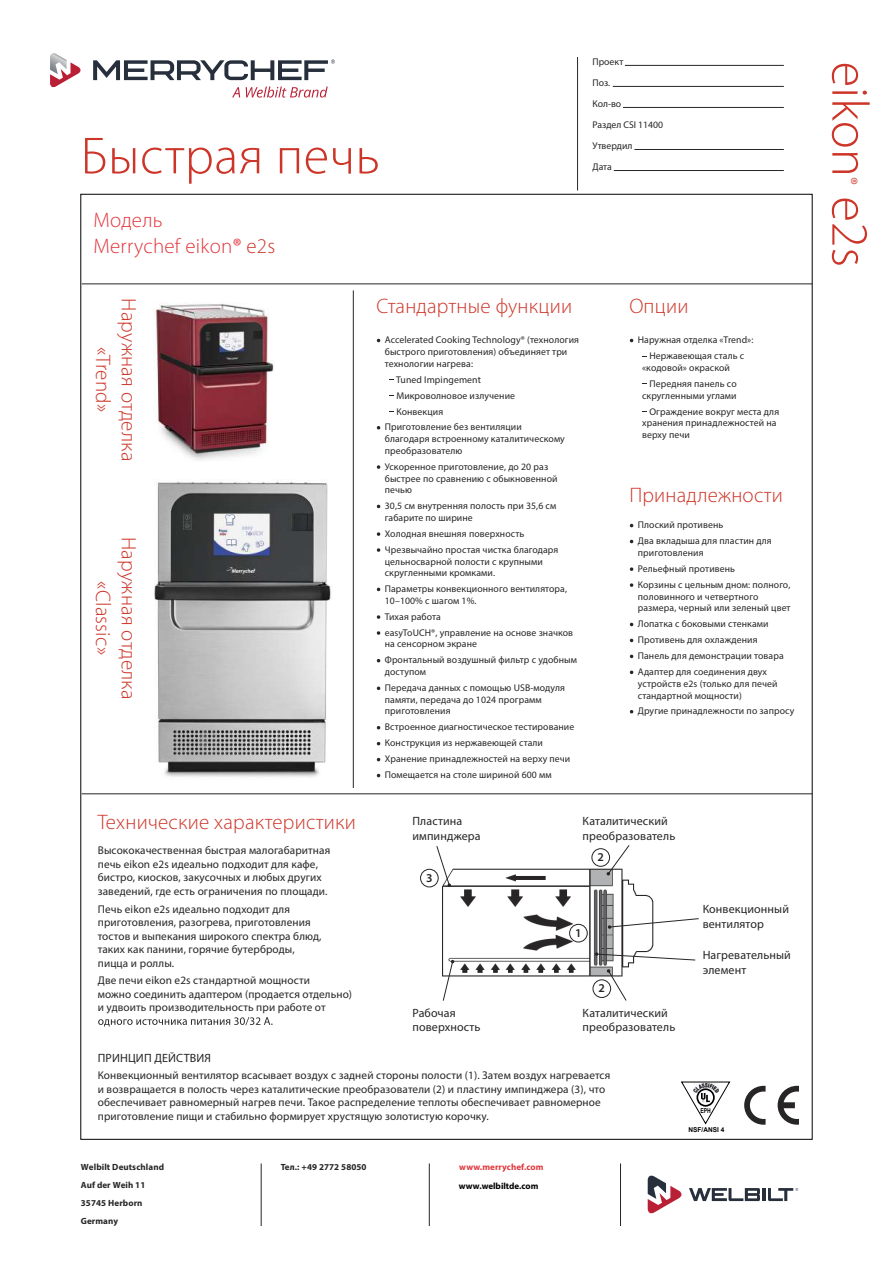
<style>
.page{position:relative;width:893px;height:1263px;background:#fff}
.page>*{position:absolute;margin:0;border:0;box-sizing:border-box;transform-origin:0 0}
.t1{font:300 52.5px "Myriad Pro";letter-spacing:.005em;color:#cd3529}
.t2{font:300 21px/25.5px "Myriad Pro";letter-spacing:.01em;color:#cd3529;text-align:center}
.t3{font:300 21px/25.5px "Myriad Pro";letter-spacing:.01em;color:#e1373d}
.t4{font:300 20.1px "Myriad Pro";color:#cd3529}
.t5{font:12px/14.4px "Myriad Pro";letter-spacing:.01em;color:#272525}
.t6{font:600 12px "Myriad Pro";color:#272525}
.t7{font:11.25px/13.5px "Myriad Pro";letter-spacing:.01em;color:#272525}
.t8{font:9.75px/15.9px "Myriad Pro";letter-spacing:.01em;color:#272525}
.t9{font:700 9px/18px "Myriad Pro";letter-spacing:.01em;color:#272525}
.t10{font:700 9px "Myriad Pro";letter-spacing:.01em;color:#e1373d}
.t11{font:700 9px "Myriad Pro";color:#000}
.t12{font:700 6.75px "Arial";color:#000}
.t13{font:700 6.75px "Arial";color:#000;scale:.75 1}
.s1{font-weight:400}
.s2{color:#cd3529}
</style>
<div class="page">
<hr style="left:261px;top:1163px;width:1px;height:63px;background:#272525">
<hr style="left:429px;top:1163px;width:1px;height:63px;background:#272525">
<hr style="left:82px;top:793px;width:730px;height:1px;background:#272525">
<hr style="left:82px;top:283px;width:730px;height:1px;background:#272525">
<hr style="left:353px;top:290px;width:1px;height:498px;background:#272525">
<img style="left:420px;top:850px;width:234px;height:148px">
<svg style="left:442px;top:960px;width:12px;height:41px"></svg>
<svg style="left:436px;top:846px;width:15px;height:41px"></svg>
<svg style="left:607px;top:969px;width:20px;height:32px"></svg>
<svg style="left:595px;top:952px;width:101px;height:9px"></svg>
<svg style="left:608px;top:918px;width:91px;height:11px"></svg>
<svg style="left:607px;top:845px;width:23px;height:30px"></svg>
<div style="left:569px;top:924px;width:19px;height:18px;border:1px solid #272525;border-radius:50%"></div>
<div style="left:591px;top:848px;width:19px;height:19px;border:1px solid #272525;border-radius:50%"></div>
<div style="left:420px;top:869px;width:19px;height:18px;border:1px solid #272525;border-radius:50%"></div>
<div style="left:592px;top:979px;width:19px;height:19px;border:1px solid #272525;border-radius:50%"></div>
<svg style="left:744px;top:1086px;width:22px;height:39px"></svg>
<svg style="left:778px;top:1086px;width:21px;height:39px"></svg>
<svg style="left:681px;top:1081px;width:49px;height:44px"></svg>
<img style="left:154px;top:480px;width:177px;height:297px">
<img style="left:153px;top:302px;width:121px;height:158px">
<hr style="left:577px;top:57px;width:1px;height:133px;background:#272525">
<hr style="left:625px;top:65px;width:159px;height:1px;background:#272525">
<hr style="left:613px;top:86px;width:171px;height:1px;background:#272525">
<hr style="left:623px;top:107px;width:161px;height:1px;background:#272525">
<hr style="left:634px;top:149px;width:150px;height:1px;background:#272525">
<hr style="left:614px;top:170px;width:170px;height:1px;background:#272525">
<svg style="left:98px;top:1017px;width:175px;height:9px"></svg>
<svg style="left:377px;top:465px;width:3px;height:4px"></svg>
<svg style="left:377px;top:532px;width:3px;height:4px"></svg>
<svg style="left:377px;top:548px;width:3px;height:4px"></svg>
<svg style="left:377px;top:615px;width:3px;height:4px"></svg>
<svg style="left:377px;top:631px;width:3px;height:4px"></svg>
<svg style="left:630px;top:567px;width:3px;height:4px"></svg>
<svg style="left:630px;top:583px;width:3px;height:4px"></svg>
<svg style="left:50px;top:53px;width:31px;height:35px"></svg>
<svg style="left:93px;top:59px;width:242px;height:21px"></svg>
<svg style="left:232px;top:87px;width:8px;height:10px"></svg>
<svg style="left:246px;top:87px;width:82px;height:11px"></svg>
<hr style="left:620px;top:1163px;width:1px;height:63px;background:#272525">
<svg style="left:689px;top:1188px;width:109px;height:13px"></svg>
<svg style="left:648px;top:1175px;width:34px;height:38px"></svg>
<h1 class="t1" style="left:81px;top:127px;width:300px">Быстрая печь</h1>
<h2 class="t3" style="left:94px;top:208px;width:183px">Модель<br>Merrychef eikon<span class="s1">®</span> <span class="s2">e2s</span></h2>
<p class="t8" style="left:592px;top:51px;width:72px;line-height:21px">Проект<br>Поз.<br>Кол-во<br>Раздел CSI 11400<br>Утвердил<br>Дата</p>
<h2 class="t2" style="left:141px;top:298px;width:165px;rotate:90deg">Наружная отделка «Trend»</h2>
<h2 class="t2" style="left:141px;top:537px;width:165px;rotate:90deg">Наружная отделка «Classic»</h2>
<h2 class="t2" style="left:376px;top:294px;width:197px">Стандартные функции</h2>
<p class="t8" style="left:385px;top:334px;width:196px;line-height:11.7px">Accelerated Cooking Technology® (технология быстрого приготовления) объединяет три технологии нагрева:</p>
<p class="t8" style="left:396px;top:371px;width:86px">Tuned Impingement</p>
<p class="t8" style="left:396px;top:387px;width:120px">Микроволновое излучение</p>
<p class="t8" style="left:396px;top:403px;width:48px">Конвекция</p>
<p class="t8" style="left:385px;top:419px;width:138px">Приготовление без вентиляции</p>
<p class="t8" style="left:385px;top:433px;width:182px;line-height:11.7px">благодаря встроенному каталитическому преобразователю</p>
<p class="t8" style="left:385px;top:461px;width:174px;line-height:11.7px">Ускоренное приготовление, до 20 раз быстрее по сравнению с обыкновенной печью</p>
<p class="t8" style="left:385px;top:500px;width:173px;line-height:11.7px">30,5 cм внутренняя полость при 35,6 cм габарите по ширине</p>
<p class="t8" style="left:385px;top:525px;width:175px">Холодная внешняя поверхность<br>Чрезвычайно простая чистка благодаря</p>
<p class="t8" style="left:385px;top:555px;width:160px;line-height:11.7px">цельносварной полости с крупными скругленными кромками.</p>
<p class="t8" style="left:385px;top:583px;width:184px;line-height:11.7px">Параметры конвекционного вентилятора,<br>10–100% с шагом 1%.</p>
<p class="t8" style="left:385px;top:608px;width:190px">Тихая работа<br>easyToUCH®, управление на основе значков</p>
<p class="t8" style="left:385px;top:636px;width:194px">на сенсорном экране<br>Фронтальный воздушный фильтр с удобным</p>
<p class="t8" style="left:385px;top:664px;width:182px">доступом<br>Передача данных с помощью USB-модуля</p>
<p class="t8" style="left:385px;top:693px;width:158px;line-height:11.7px">памяти, передача до 1024 программ приготовления</p>
<p class="t8" style="left:385px;top:719px;width:191px">Встроенное диагностическое тестирование Конструкция из нержавеющей стали Хранение принадлежностей на верху печи Помещается на столе шириной 600 мм</p>
<h2 class="t2" style="left:629px;top:294px;width:61px">Опции</h2>
<p class="t8" style="left:638px;top:332px;width:117px;text-align:center">Наружная отделка «Trend»:<br>Нержавеющая сталь с</p>
<p class="t8" style="left:649px;top:359px;width:89px;text-indent:-7px">«кодовой» окраской<br>Передняя панель со</p>
<p class="t8" style="left:649px;top:387px;width:131px;text-indent:-7px">скругленными углами<br>Ограждение вокруг места для</p>
<p class="t8" style="left:642px;top:417px;width:136px;line-height:11.7px">хранения принадлежностей на верху печи</p>
<h2 class="t2" style="left:629px;top:482px;width:155px">Принадлежности</h2>
<p class="t8" style="left:638px;top:517px;width:135px">Плоский противень<br>Два вкладыша для пластин для</p>
<p class="t8" style="left:638px;top:545px;width:154px">приготовления<br>Рельефный противень<br>Корзины с цельным дном: полного,</p>
<p class="t8" style="left:638px;top:590px;width:154px;line-height:11.7px">половинного и четвертного размера, черный или зеленый цвет</p>
<p class="t8" style="left:638px;top:616px;width:147px">Лопатка с боковыми стенками<br>Противень для охлаждения<br>Панель для демонстрации товара<br>Адаптер для соединения двух</p>
<p class="t8" style="left:638px;top:677px;width:141px;line-height:11.7px">устройств e2s (только для печей стандартной мощности)</p>
<p class="t8" style="left:638px;top:703px;width:158px">Другие принадлежности по запросу</p>
<h2 class="t2" style="left:98px;top:810px;width:260px">Технические характеристики</h2>
<p class="t7" style="left:98px;top:843px;width:234px">Высококачественная быстрая малогабаритная печь eikon e2s идеально подходит для кафе, бистро, киосков, закусочных и любых других заведений, где есть ограничения по площади.</p>
<p class="t7" style="left:98px;top:902px;width:225px">Печь eikon e2s идеально подходит для приготовления, разогрева, приготовления тостов и выпекания широкого спектра блюд, таких как панини, горячие бутерброды, пицца и роллы.</p>
<p class="t7" style="left:98px;top:973px;width:256px">Две печи eikon e2s стандартной мощности<br>можно соединить адаптером (продается отдельно) и удвоить производительность при работе от</p>
<p class="t5" style="left:412px;top:814px;width:70px">Пластина импинджера</p>
<p class="t6" style="left:426px;top:871px;width:8px">3</p>
<p class="t5" style="left:412px;top:1005px;width:70px">Рабочая поверхность</p>
<p class="t5" style="left:583px;top:814px;width:94px">Каталитический преобразователь</p>
<p class="t6" style="left:597px;top:851px;width:8px">2</p>
<p class="t6" style="left:575px;top:926px;width:8px">1</p>
<p class="t6" style="left:599px;top:982px;width:8px">2</p>
<p class="t5" style="left:583px;top:1005px;width:94px">Каталитический преобразователь</p>
<p class="t5" style="left:98px;top:1050px;width:115px">ПРИНЦИП ДЕЙСТВИЯ</p>
<p class="t7" style="left:98px;top:1068px;width:514px">Конвекционный вентилятор всасывает воздух с задней стороны полости (1). Затем воздух нагревается и возвращается в полость через каталитические преобразователи (2) и пластину импинджера (3), что обеспечивает равномерный нагрев печи. Такое распределение теплоты обеспечивает равномерное приготовление пищи и стабильно формирует хрустящую золотистую корочку.</p>
<p class="t9" style="left:81px;top:1158px;width:85px">Welbilt Deutschland<br>Auf der Weih 11<br>35745 Herborn<br>Germany</p>
<p class="t9" style="left:281px;top:1158px;width:87px">Тел.: +49 2772 58050</p>
<p class="t10" style="left:459px;top:1161px;width:86px">www.merrychef.com</p>
<p class="t11" style="left:459px;top:1180px;width:81px">www.welbiltde.com</p>
<p class="t5" style="left:703px;top:902px;width:88px">Конвекционный вентилятор</p>
<p class="t5" style="left:703px;top:948px;width:90px">Нагревательный элемент</p>
<p class="t13" style="left:700px;top:1106px;width:15px">EPH</p>
<p class="t12" style="left:689px;top:1125px;width:37px">NSF/ANSI 4</p>
<h1 class="t1" style="left:879px;top:62px;width:207px;rotate:90deg">eikon e2s</h1>
<h3 class="t4" style="left:862px;top:177px;width:9px;rotate:90deg">®</h3>
</div>
